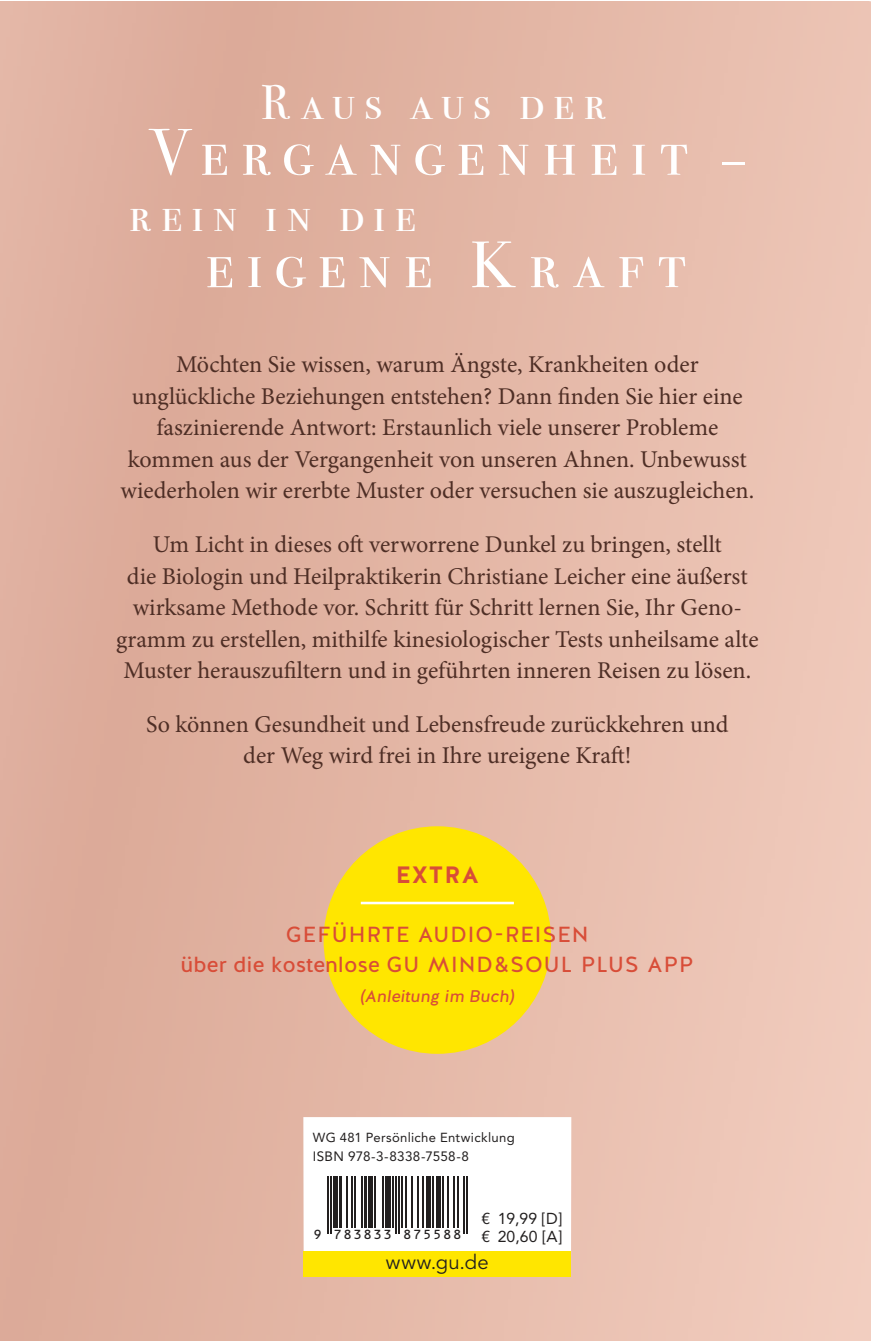
<style>
.page{position:relative;width:871px;height:1341px;background:#fff}
.page>*{position:absolute;margin:0;border:0;box-sizing:border-box;transform-origin:0 0}
.t1{font:65.92px "Bodoni Svty Two SCITCTT";letter-spacing:.205em;color:#fff}
.t2{font:48.6px "Bodoni Svty Two SCITCTT";letter-spacing:.205em;color:#fff}
.t3{font:24.07px/31.5px "Minion Pro";color:#4e2e25;text-align:center}
.t4{font:700 23.62px "Halis GR";letter-spacing:.05em;color:#d84d38}
.t5{font:21.82px/29.9px "Halis GR";letter-spacing:.05em;color:#d84d38;text-align:center}
.t6{font:20.25px "Avenir LT Std";letter-spacing:.025em;color:#221f1f}
.t7{font:italic 16.88px "Halis GR";color:#d84d38}
.t8{font:15.75px/18px "Avenir LT Std";letter-spacing:.005em;color:#221f1f}
.t9{font:13.5px "Avenir LT Std";letter-spacing:.02em;color:#221f1f}
.t10{font:13.05px "Avenir LT Std";letter-spacing:.025em;color:#221f1f}
.t11{font:12.6px "OCRB Std";letter-spacing:.07em;color:#221f1f}
.s1{font-size:51.07px}
</style>
<div class="page">
<img style="left:0;top:1px;width:871px;height:1340px">
<div style="left:303px;top:1117px;width:268px;height:159px;background:#fff"></div>
<div style="left:303px;top:1251px;width:268px;height:25px;background:#ffe600"></div>
<div style="left:323px;top:826px;width:228px;height:227px;background:#ffe600;border-radius:50%"></div>
<hr style="left:361px;top:901px;width:153px;height:3px;background:#fff">
<hr style="left:327px;top:1175px;width:2px;height:58px;background:#221f1f">
<hr style="left:330px;top:1175px;width:2px;height:58px;background:#221f1f">
<div style="left:333px;top:1175px;width:5px;height:52px;background:#221f1f"></div>
<hr style="left:339px;top:1175px;width:3px;height:52px;background:#221f1f">
<hr style="left:346px;top:1175px;width:2px;height:52px;background:#221f1f">
<hr style="left:351px;top:1175px;width:1px;height:52px;background:#221f1f">
<hr style="left:354px;top:1175px;width:1px;height:52px;background:#221f1f">
<hr style="left:361px;top:1175px;width:2px;height:52px;background:#221f1f">
<hr style="left:364px;top:1175px;width:3px;height:52px;background:#221f1f">
<hr style="left:369px;top:1175px;width:4px;height:52px;background:#221f1f">
<hr style="left:374px;top:1175px;width:2px;height:52px;background:#221f1f">
<hr style="left:382px;top:1175px;width:1px;height:52px;background:#221f1f">
<div style="left:385px;top:1175px;width:6px;height:52px;background:#221f1f"></div>
<hr style="left:392px;top:1175px;width:2px;height:52px;background:#221f1f">
<hr style="left:395px;top:1175px;width:2px;height:58px;background:#221f1f">
<hr style="left:398px;top:1175px;width:2px;height:58px;background:#221f1f">
<hr style="left:401px;top:1175px;width:2px;height:52px;background:#221f1f">
<hr style="left:405px;top:1175px;width:2px;height:52px;background:#221f1f">
<hr style="left:411px;top:1175px;width:2px;height:52px;background:#221f1f">
<hr style="left:417px;top:1175px;width:2px;height:52px;background:#221f1f">
<hr style="left:422px;top:1175px;width:1px;height:52px;background:#221f1f">
<div style="left:426px;top:1175px;width:5px;height:52px;background:#221f1f"></div>
<hr style="left:432px;top:1175px;width:2px;height:52px;background:#221f1f">
<hr style="left:437px;top:1175px;width:4px;height:52px;background:#221f1f">
<hr style="left:442px;top:1175px;width:2px;height:52px;background:#221f1f">
<hr style="left:447px;top:1175px;width:1px;height:52px;background:#221f1f">
<hr style="left:453px;top:1175px;width:1px;height:52px;background:#221f1f">
<hr style="left:457px;top:1175px;width:2px;height:52px;background:#221f1f">
<hr style="left:463px;top:1175px;width:2px;height:58px;background:#221f1f">
<hr style="left:466px;top:1175px;width:2px;height:58px;background:#221f1f">
<h2 class="t2" style="left:261px;top:73px;width:346px">Raus aus der</h2>
<h1 class="t1" style="left:149px;top:113px;width:598px">Vergangenheit <span class="s1">–</span></h1>
<h2 class="t2" style="left:129px;top:186px;width:287px">rein in die</h2>
<h1 class="t1" style="left:206px;top:226px;width:482px">eigene Kraft</h1>
<p class="t3" style="left:120px;top:350px;width:635px">Möchten Sie wissen, warum Ängste, Krankheiten oder unglückliche Beziehungen entstehen? Dann finden Sie hier eine faszinierende Antwort: Erstaunlich viele unserer Probleme kommen aus der Vergangenheit von unseren Ahnen. Unbewusst wiederholen wir ererbte Muster oder versuchen sie auszugleichen.</p>
<p class="t3" style="left:116px;top:530px;width:644px">Um Licht in dieses oft verworrene Dunkel zu bringen, stellt<br>die Biologin und Heilpraktikerin Christiane Leicher eine äußerst wirksame Methode vor. Schritt für Schritt lernen Sie, Ihr Geno&shy;gramm zu erstellen, mithilfe kinesiologischer Tests unheilsame alte Muster herauszufiltern und in geführten inneren Reisen zu lösen.</p>
<p class="t3" style="left:146px;top:709px;width:584px">So können Gesundheit und Lebensfreude zurückkehren und der Weg wird frei in Ihre ureigene Kraft!</p>
<p class="t4" style="left:396px;top:860px;width:84px">EXTRA</p>
<p class="t5" style="left:181px;top:919px;width:514px">GEFÜHRTE AUDIO-REISEN<br>über die kostenlose GU MIND&amp;SOUL PLUS APP</p>
<p class="t7" style="left:360px;top:988px;width:155px">(Anleitung im Buch)</p>
<p class="t10" style="left:313px;top:1132px;width:203px">WG 481 Persönliche Entwicklung</p>
<p class="t9" style="left:313px;top:1151px;width:158px">ISBN 978-3-8338-7558-8</p>
<p class="t8" style="left:481px;top:1210px;width:82px">€ 19,99 [D] € 20,60 [A]</p>
<p class="t6" style="left:386px;top:1254px;width:104px">www.gu.de</p>
<p class="t11" style="left:313px;top:1227px;width:150px">9 783833 875588</p>
</div>
